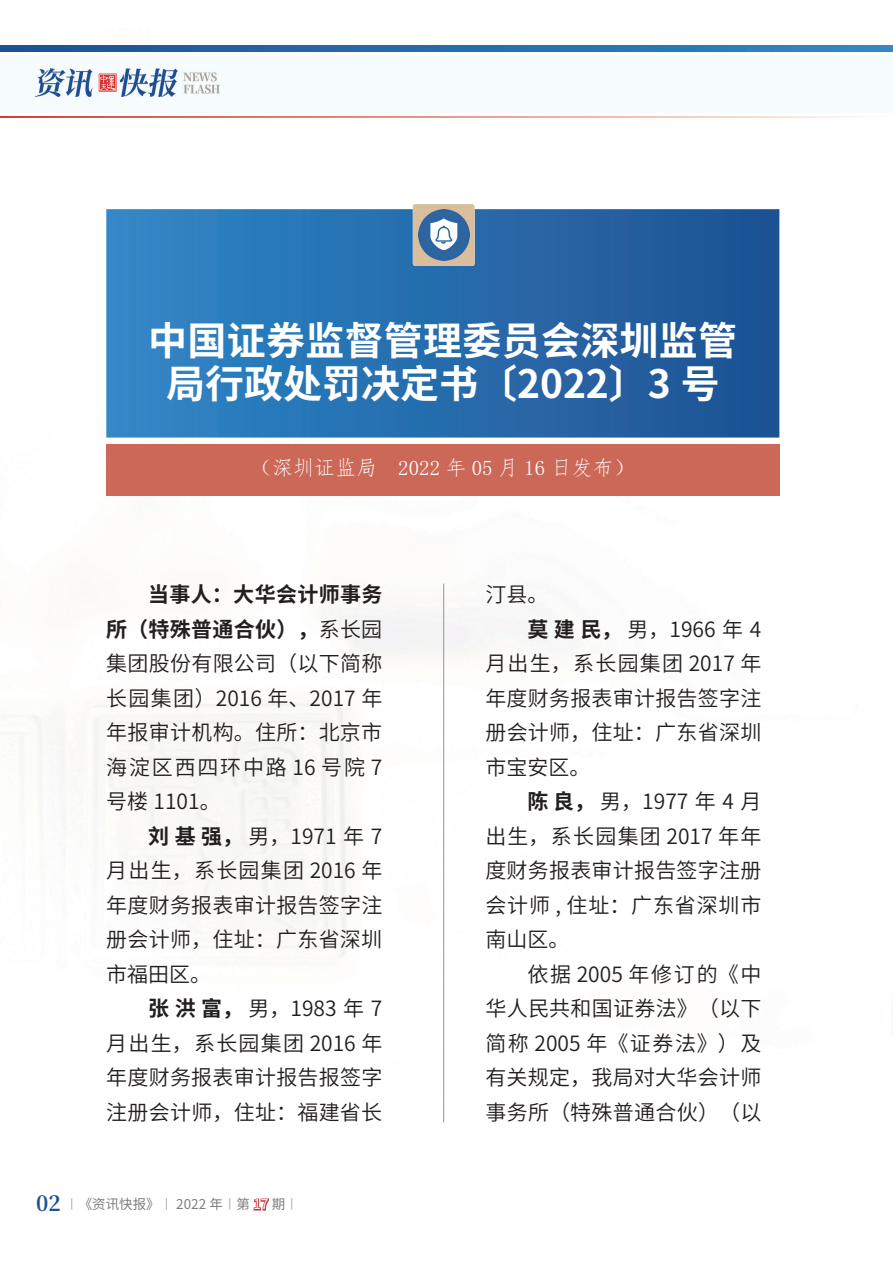
<style>
.page{position:relative;width:893px;height:1263px;background:#fff}
.page>*{position:absolute;margin:0;border:0;box-sizing:border-box;transform-origin:0 0}
.t1{font:700 39px/42.5px "Source Han Sans SC";letter-spacing:.005em;color:#fff;text-align:center}
.t2{font:21px/34.5px "Source Han Sans SC";letter-spacing:.015em;color:#231f20;text-align:justify}
.t3{font:21px "Source Han Sans SC";letter-spacing:.06em;color:#231f20}
.t4{font:21px "Fang Song";color:#fff}
.t5{font:21px "Source Han Sans SC";letter-spacing:.035em;color:#231f20}
.t6{font:21px "Source Han Sans SC";letter-spacing:.04em;color:#231f20}
.t7{font:21px "Source Han Sans SC";letter-spacing:.08em;color:#231f20}
.t8{font:13.5px "Source Han Sans SC";color:#7d7e82}
.s1{font-weight:700}
.s2{font-family:"Source Han Serif SC";font-weight:700;font-size:21px;color:#1c5093}
.s3{color:#c73b3e}
</style>
<div class="page">
<img style="left:0;top:45px;width:893px;height:1078px">
<div style="left:0;top:56px;width:893px;height:57px;background:#f6fbfe"></div>
<svg style="left:0;top:117px;width:893px;height:1px"></svg>
<svg style="left:0;top:46px;width:893px;height:5px;background:#276cac"></svg>
<img style="left:36px;top:68px;width:183px;height:28px">
<svg style="left:106px;top:209px;width:673px;height:229px;background:#276cad"></svg>
<div style="left:106px;top:444px;width:673px;height:51px;background:#cb6857"></div>
<div style="left:413px;top:204px;width:62px;height:62px;background:#d9be9e;border-radius:3px"></div>
<img style="left:418px;top:210px;width:51px;height:50px">
<hr style="left:443px;top:584px;width:1px;height:538px;background:#939598">
<h1 class="t1" style="left:148px;top:320px;width:590px">中国证券监督管理委员会深圳监管局行政处罚决定书〔2022〕3 号</h1>
<p class="t4" style="left:251px;top:457px;width:385px">（深圳证监局 2022 年 05 月 16 日发布）</p>
<p class="t2" style="left:106px;top:578px;width:278px;text-indent:42px"><span class="s1">当事人：大华会计师事务所（特殊普通合伙），</span>系长园集团股份有限公司（以下简称长园集团）2016 年、2017 年年报审计机构。住所：北京市海淀区西四环中路 16 号院 7号楼 1101。</p>
<p class="t2" style="left:106px;top:819px;width:278px;text-indent:42px"><span class="s1">刘基强，</span>男，1971 年 7月出生，系长园集团 2016 年年度财务报表审计报告签字注册会计师，住址：广东省深圳市福田区。</p>
<p class="t2" style="left:106px;top:992px;width:278px;text-indent:42px"><span class="s1">张洪富，</span>男，1983 年 7月出生，系长园集团 2016 年年度财务报表审计报告报签字注册会计师，住址：福建省长</p>
<p class="t8" style="left:36px;top:1197px;width:264px"><span class="s2">02</span> ︱《资讯快报》︱ 2022 年︱第 <span class="s3">17</span> 期︱</p>
<p class="t2" style="left:485px;top:578px;width:64px">汀县。</p>
<p class="t2" style="left:527px;top:612px;width:236px"><span class="s1">莫建民，</span>男，1966 年 4</p>
<p class="t3" style="left:485px;top:652px;width:278px">月出生，系长园集团 2017 年</p>
<p class="t2" style="left:485px;top:681px;width:278px">年度财务报表审计报告签字注</p>
<p class="t2" style="left:485px;top:716px;width:277px">册会计师，住址：广东省深圳</p>
<p class="t2" style="left:485px;top:750px;width:106px">市宝安区。</p>
<p class="t2" style="left:527px;top:785px;width:235px"><span class="s1">陈良，</span>男，1977 年 4 月</p>
<p class="t3" style="left:485px;top:824px;width:278px">出生，系长园集团 2017 年年</p>
<p class="t2" style="left:485px;top:854px;width:278px">度财务报表审计报告签字注册</p>
<p class="t6" style="left:485px;top:893px;width:277px">会计师 , 住址：广东省深圳市</p>
<p class="t2" style="left:485px;top:923px;width:85px">南山区。</p>
<p class="t7" style="left:527px;top:962px;width:235px">依据 2005 年修订的《中</p>
<p class="t2" style="left:485px;top:992px;width:278px">华人民共和国证券法》（以下</p>
<p class="t5" style="left:485px;top:1031px;width:278px">简称 2005 年《证券法》）及</p>
<p class="t2" style="left:485px;top:1061px;width:278px">有关规定，我局对大华会计师</p>
<p class="t2" style="left:485px;top:1095px;width:277px">事务所（特殊普通合伙）（以</p>
</div>
